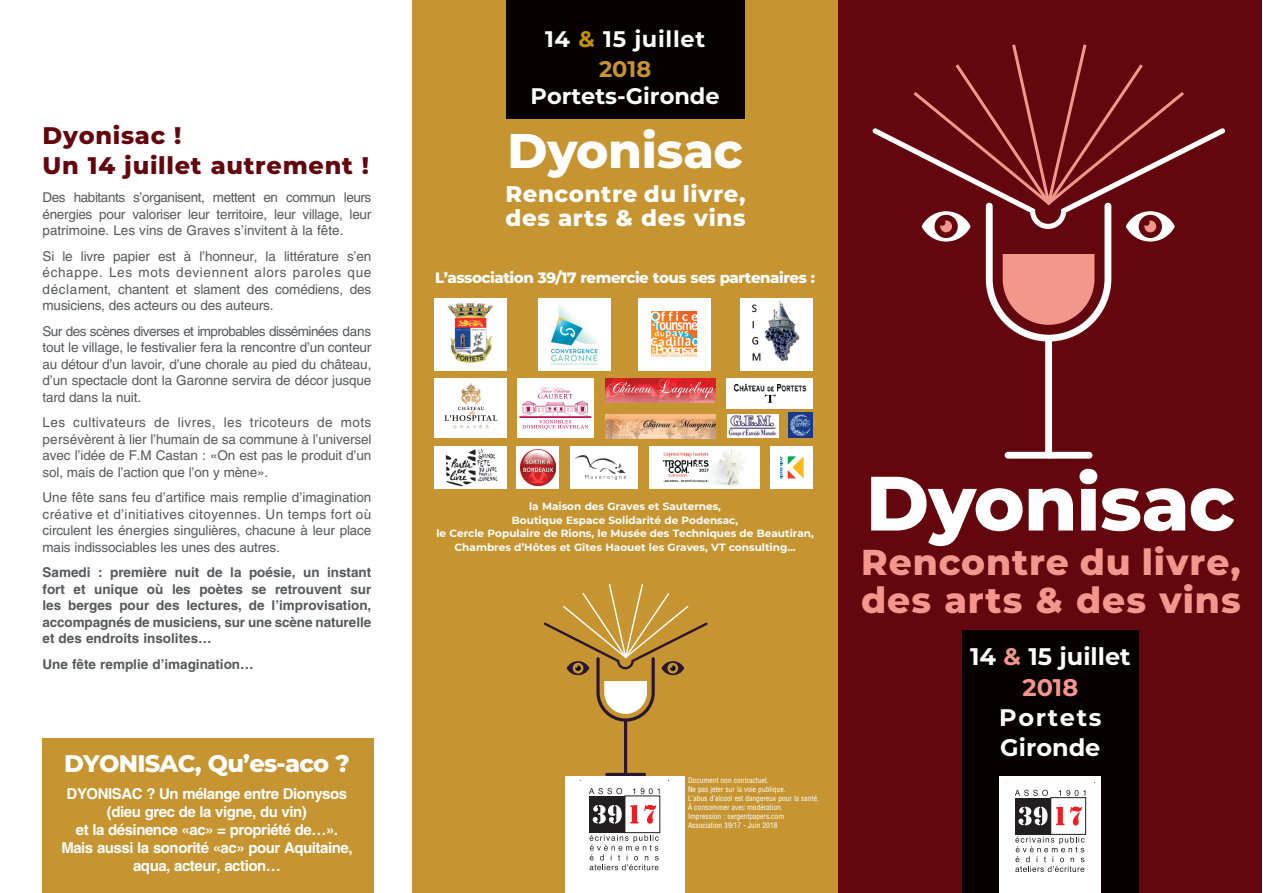
<style>
.page{position:relative;width:1263px;height:893px;background:#fff}
.page>*{position:absolute;margin:0;border:0;box-sizing:border-box;transform-origin:0 0}
.t1{font:800 76.8px "Montserrat";letter-spacing:-.01em;color:#fff}
.t2{font:800 48.6px "Montserrat";letter-spacing:-.005em;color:#fff}
.t3{font:800 36px/38.4px "Montserrat";letter-spacing:.025em;color:#f5968e}
.t4{font:800 24px/30px "Montserrat";letter-spacing:.03em;color:#63060d}
.t5{font:800 24px "Montserrat";letter-spacing:-.03em;color:#fff}
.t6{font:700 24px/31.5px "Montserrat";color:#fff;text-align:center}
.t7{font:700 24px/30px "Montserrat";letter-spacing:.035em;color:#fff}
.t8{font:800 22.8px/24.3px "Montserrat";letter-spacing:.03em;color:#fff}
.t9{font:700 22.5px/30px "Montserrat";letter-spacing:.03em;color:#fff;text-align:center}
.t10{font:700 22.5px "Montserrat";color:#fff}
.t11{font:700 15px/18px "Helvetica LT";letter-spacing:-.03em;color:#fff;text-align:center}
.t12{font:800 15px "Montserrat";letter-spacing:-.03em;color:#fff}
.t13{font:13.5px/16.5px "Helvetica LT";letter-spacing:-.01em;color:#57585a;text-align:justify}
.t14{font:700 13.5px/16.5px "Helvetica LT";color:#57585a;text-align:justify}
.t15{font:700 10.5px/13.5px "Montserrat";color:#fff;text-align:center}
.t16{font:condensed 7.5px/9px "Helvetica LT";color:#fff}
.s1{color:#c5910a}
.s2{color:#c69531}
.s3{color:#f5968e}
</style>
<div class="page">
<div style="left:43px;top:739px;width:331px;height:154px;background:#c69531"></div>
<div style="left:838px;top:0;width:424px;height:893px;background:#63060d"></div>
<svg style="left:872px;top:44px;width:353px;height:415px"></svg>
<div style="left:412px;top:0;width:426px;height:893px;background:#c69531"></div>
<div style="left:506px;top:0;width:238px;height:118px;background:#070001"></div>
<div style="left:962px;top:631px;width:177px;height:262px;background:#070001"></div>
<div style="left:999px;top:777px;width:102px;height:116px;background:#fff"></div>
<div style="left:1015px;top:797px;width:36px;height:37px;background:#231f20"></div>
<svg style="left:1018px;top:807px;width:29px;height:18px"></svg>
<svg style="left:1056px;top:807px;width:8px;height:18px"></svg>
<svg style="left:1070px;top:807px;width:12px;height:18px"></svg>
<div style="left:1050px;top:797px;width:36px;height:37px;border:1px solid #231f20"></div>
<svg style="left:1015px;top:790px;width:33px;height:6px"></svg>
<svg style="left:1059px;top:790px;width:26px;height:6px"></svg>
<svg style="left:1015px;top:836px;width:69px;height:36px"></svg>
<div style="left:435px;top:298px;width:72px;height:72px;background:#fff"></div>
<img style="left:447px;top:302px;width:46px;height:61px">
<div style="left:538px;top:298px;width:72px;height:72px;background:#fff"></div>
<img style="left:551px;top:304px;width:47px;height:60px">
<div style="left:638px;top:298px;width:72px;height:72px;background:#fff"></div>
<img style="left:651px;top:312px;width:46px;height:45px">
<div style="left:740px;top:298px;width:72px;height:72px;background:#fff"></div>
<img style="left:752px;top:301px;width:48px;height:60px">
<div style="left:570px;top:446px;width:67px;height:43px;background:#fff"></div>
<img style="left:575px;top:455px;width:51px;height:25px">
<img style="left:605px;top:414px;width:110px;height:24px">
<div style="left:727px;top:378px;width:86px;height:31px;background:#fff"></div>
<svg style="left:734px;top:384px;width:72px;height:19px"></svg>
<img style="left:605px;top:378px;width:110px;height:24px">
<div style="left:435px;top:378px;width:72px;height:60px;background:#fff"></div>
<img style="left:461px;top:383px;width:20px;height:23px">
<svg style="left:444px;top:406px;width:53px;height:22px"></svg>
<div style="left:517px;top:378px;width:76px;height:60px;background:#fff"></div>
<hr style="left:519px;top:416px;width:72px;height:1px;background:#b80a4d">
<hr style="left:519px;top:417px;width:72px;height:1px;background:#b80a4d">
<svg style="left:522px;top:387px;width:66px;height:42px"></svg>
<div style="left:649px;top:446px;width:110px;height:43px;background:#fff"></div>
<img style="left:662px;top:449px;width:83px;height:37px">
<div style="left:770px;top:446px;width:43px;height:43px;background:#fff"></div>
<svg style="left:788px;top:456px;width:15px;height:22px"></svg>
<svg style="left:780px;top:456px;width:2px;height:22px"></svg>
<div style="left:517px;top:446px;width:42px;height:43px;background:#fff"></div>
<img style="left:520px;top:449px;width:36px;height:36px">
<div style="left:566px;top:777px;width:119px;height:116px;background:#fff"></div>
<div style="left:589px;top:796px;width:36px;height:37px;background:#231f20"></div>
<svg style="left:593px;top:805px;width:29px;height:19px"></svg>
<svg style="left:630px;top:805px;width:26px;height:19px"></svg>
<svg style="left:589px;top:788px;width:33px;height:6px"></svg>
<svg style="left:641px;top:788px;width:19px;height:6px"></svg>
<svg style="left:590px;top:835px;width:69px;height:35px"></svg>
<svg style="left:544px;top:584px;width:164px;height:197px"></svg>
<div style="left:435px;top:446px;width:72px;height:43px;background:#fff"></div>
<img style="left:445px;top:448px;width:52px;height:39px">
<img style="left:788px;top:413px;width:25px;height:24px">
<div style="left:727px;top:414px;width:52px;height:24px;background:#fff"></div>
<img style="left:728px;top:415px;width:48px;height:22px">
<h3 class="t4" style="left:43px;top:119px;width:328px">Dyonisac !<br>Un 14 juillet autrement !</h3>
<p class="t13" style="left:43px;top:189px;width:330px">Des habitants s’organisent, mettent en commun leurs énergies pour valoriser leur territoire, leur village, leur patrimoine. Les vins de Graves s’invitent à la fête.</p>
<p class="t13" style="left:43px;top:248px;width:330px">Si le livre papier est à l’honneur, la littérature s’en échappe. Les mots deviennent alors paroles que déclament, chantent et slament des comédiens, des musiciens, des acteurs ou des auteurs.</p>
<p class="t13" style="left:43px;top:323px;width:330px">Sur des scènes diverses et improbables disséminées dans tout le village, le festivalier fera la rencontre d’un conteur au détour d’un lavoir, d’une chorale au pied du château, d’un spectacle dont la Garonne servira de décor jusque tard dans la nuit.</p>
<p class="t13" style="left:43px;top:414px;width:330px">Les cultivateurs de livres, les tricoteurs de mots persévèrent à lier l’humain de sa commune à l’universel avec l’idée de F.M Castan : «On est pas le produit d’un sol, mais de l’action que l’on y mène».</p>
<p class="t13" style="left:43px;top:489px;width:330px">Une fête sans feu d’artifice mais remplie d’imagination créative et d’initiatives citoyennes. Un temps fort où circulent les énergies singulières, chacune à leur place mais indissociables les unes des autres.</p>
<p class="t14" style="left:43px;top:564px;width:330px">Samedi : première nuit de la poésie, un instant fort et unique où les poètes se retrouvent sur les berges pour des lectures, de l’improvisation, accompagnés de musiciens, sur une scène naturelle et des endroits insolites…</p>
<p class="t14" style="left:43px;top:655px;width:213px">Une fête remplie d’imagination…</p>
<h3 class="t5" style="left:64px;top:745px;width:287px">DYONISAC, Qu’es-aco ?</h3>
<p class="t11" style="left:61px;top:784px;width:293px">DYONISAC ? Un mélange entre Dionysos (dieu grec de la vigne, du vin)<br>et la désinence «ac» = propriété de…».<br>Mais aussi la sonorité «ac» pour Aquitaine, aqua, acteur, action…</p>
<h3 class="t9" style="left:545px;top:23px;width:162px">14 <span class="s1">&amp;</span> 15 juillet<br><span class="s2">2018</span></h3>
<h3 class="t10" style="left:530px;top:80px;width:191px">Portets-Gironde</h3>
<h2 class="t2" style="left:507px;top:115px;width:237px">Dyonisac</h2>
<h3 class="t8" style="left:505px;top:181px;width:242px">Rencontre du livre, des arts &amp; des vins</h3>
<p class="t12" style="left:435px;top:267px;width:382px">L’association 39/17 remercie tous ses partenaires :</p>
<p class="t15" style="left:436px;top:499px;width:379px">la Maison des Graves et Sauternes,<br>Boutique Espace Solidarité de Podensac,<br>le Cercle Populaire de Rions, le Musée des Techniques de Beautiran, Chambres d’Hôtes et Gîtes Haouet les Graves, VT consulting...</p>
<p class="t16" style="left:688px;top:775px;width:132px">Document non contractuel.<br>Ne pas jeter sur la voie publique.<br>L’abus d’alcool est dangereux pour la santé.<br>À consommer avec modération.<br>Impression : sergentpapers.com<br>Association 39/17 - Juin 2018</p>
<h1 class="t1" style="left:866px;top:447px;width:371px">Dyonisac</h1>
<h3 class="t3" style="left:861px;top:541px;width:381px">Rencontre du livre, des arts &amp; des vins</h3>
<h3 class="t6" style="left:970px;top:639px;width:162px">14 <span class="s3">&amp;</span> 15 juillet<br><span class="s3">2018</span></h3>
<h3 class="t7" style="left:999px;top:701px;width:104px">Portets<br>Gironde</h3>
</div>
